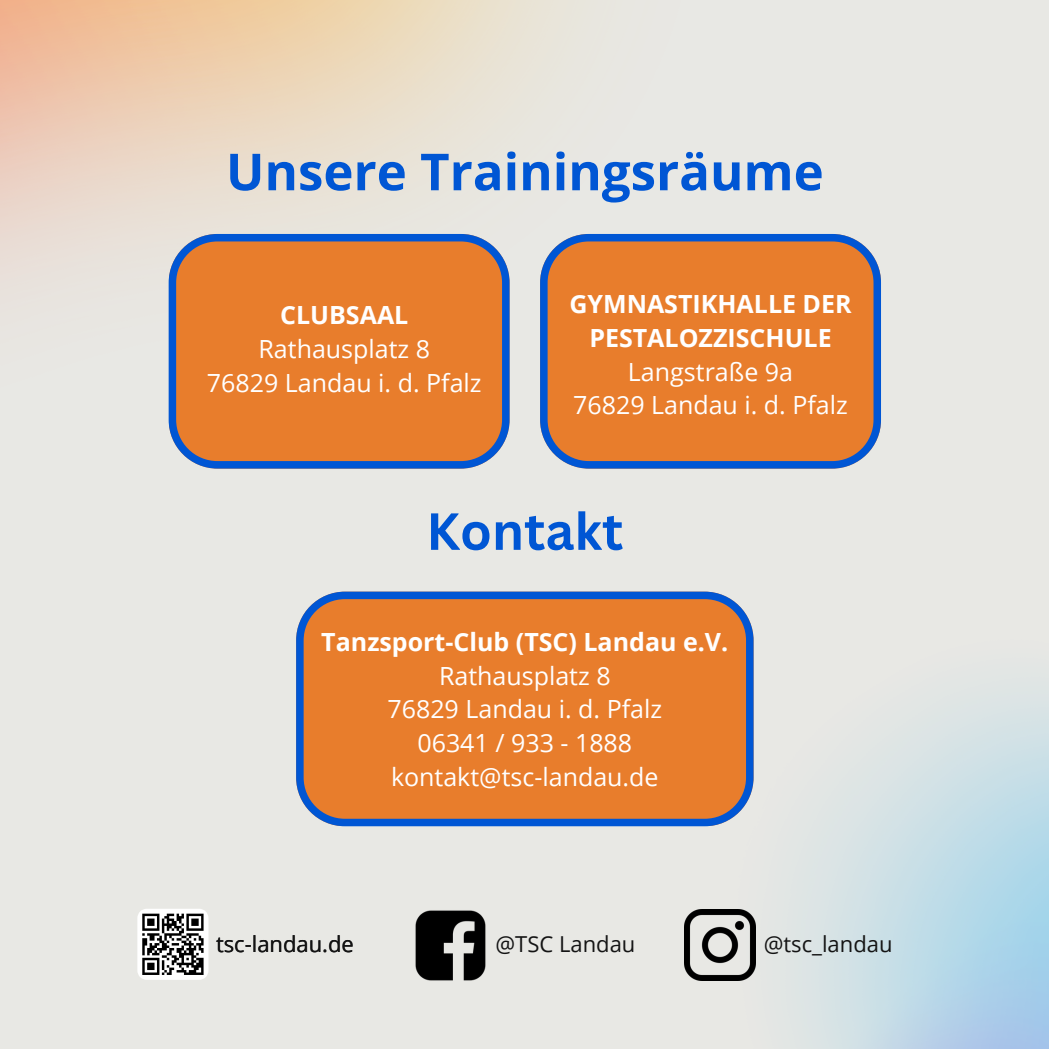
<style>
.page{position:relative;width:1049px;height:1049px;background:#fff}
.page>*{position:absolute;margin:0;border:0;box-sizing:border-box;transform-origin:0 0}
.t1{font:700 51px "Open Sans";color:#0056d4}
.t2{font:700 51px "Canva Sans";color:#0056d4}
.t3{font:25px/33.8px "Open Sans";color:#fff;text-align:center}
.t4{font:700 25px/33.8px "Open Sans";color:#fff;text-align:center}
.t5{font:22px "Open Sans";color:#141414}
.s1{font-weight:400}
.s2{font-weight:700}
</style>
<div class="page">
<div style="left:0;top:0;width:1048px;height:1048px;background:#e8e8e4"></div>
<img style="left:0;top:0;width:881px;height:827px">
<img style="left:484px;top:524px;width:564px;height:524px">
<svg style="left:137px;top:909px;width:71px;height:70px;background:#969696"></svg>
<img style="left:415px;top:898px;width:81px;height:92px">
<img style="left:684px;top:909px;width:71px;height:71px">
<svg style="left:169px;top:234px;width:340px;height:234px;background:#d27b40"></svg>
<svg style="left:540px;top:234px;width:340px;height:234px;background:#d27b40"></svg>
<svg style="left:296px;top:591px;width:457px;height:235px;background:#d37b3e"></svg>
<h2 class="t1" style="left:226px;top:136px;width:599px">Unsere Trainingsräume</h2>
<p class="t4" style="left:280px;top:297px;width:130px">CLUBSAAL</p>
<p class="t3" style="left:207px;top:331px;width:276px">Rathausplatz 8<br>76829 Landau i. d. Pfalz</p>
<h1 class="t4" style="left:569px;top:286px;width:283px">GYMNASTIKHALLE DER<br>PESTALOZZISCHULE<br><span class="s1">Langstraße 9a<br>76829 Landau i. d. Pfalz</span></h1>
<p class="t2" style="left:426px;top:495px;width:198px">Kontakt</p>
<p class="t3" style="left:321px;top:624px;width:408px"><span class="s2">Tanzsport-Club (TSC) Landau e.V.<br></span>Rathausplatz 8<br>76829 Landau i. d. Pfalz<br>06341 / 933 - 1888 kontakt@tsc-landau.de</p>
<p class="t5" style="left:216px;top:927px;width:139px">tsc-landau.de</p>
<h1 class="t5" style="left:495px;top:928px;width:141px">@TSC Landau</h1>
<p class="t5" style="left:763px;top:928px;width:130px">@tsc_landau</p>
</div>
